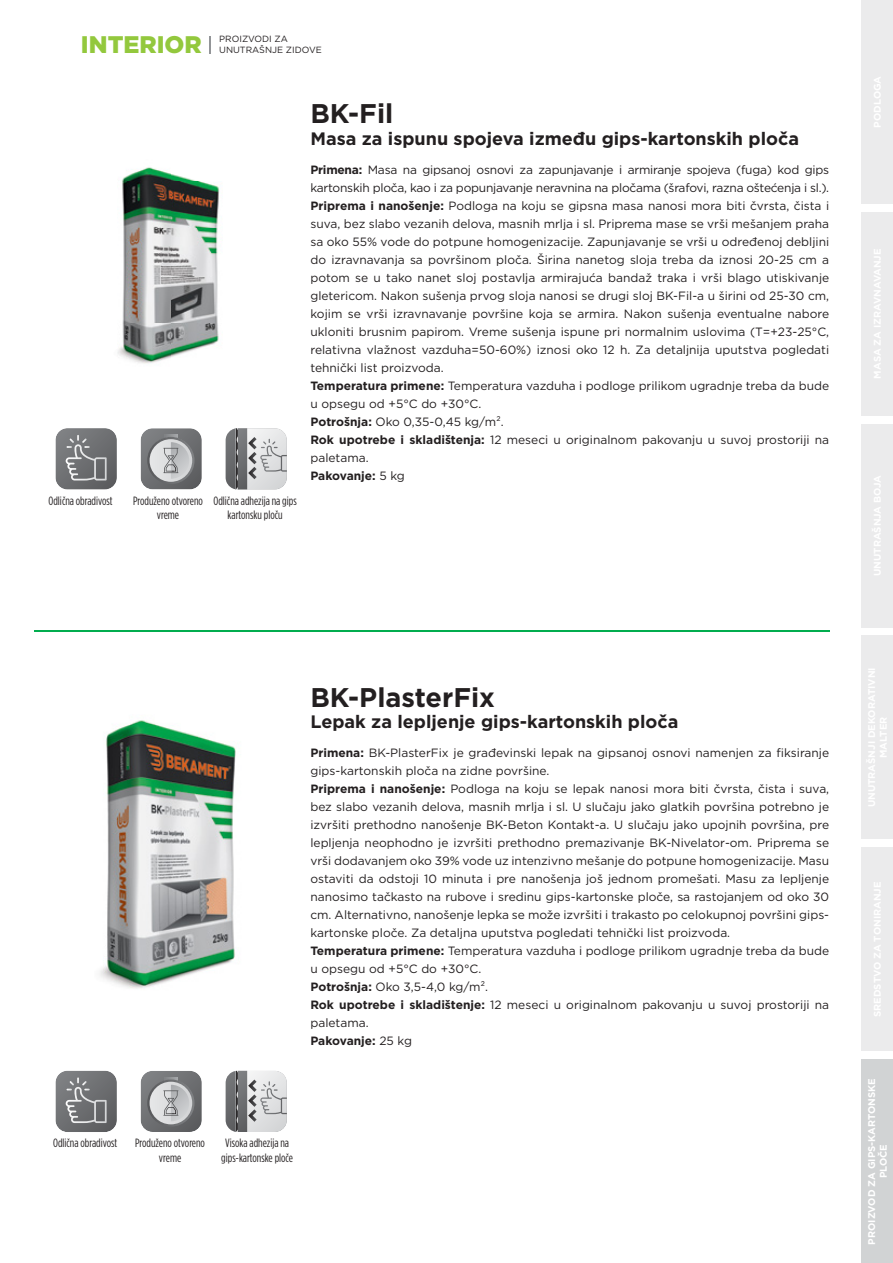
<style>
.page{position:relative;width:893px;height:1263px;background:#fff}
.page>*{position:absolute;margin:0;border:0;box-sizing:border-box;transform-origin:0 0}
.t1{font:700 27px "Gotham";color:#231f20}
.t2{font:900 24px "Gotham";color:#93c83d}
.t3{font:700 18px "Gotham";color:#231f20}
.t4{font:12px/18px "Gotham";color:#231f20}
.t5{font:12px/14.4px "Gotham Cond";color:#231f20;text-align:center}
.t6{font:700 9.75px/11.7px "Gotham";color:#fff;text-align:center}
.t7{font:9px/10.8px "Gotham";color:#231f20}
.s1{font-weight:700}
</style>
<div class="page">
<img style="left:117px;top:167px;width:103px;height:197px">
<img style="left:100px;top:720px;width:136px;height:269px">
<svg style="left:209px;top:36px;width:2px;height:17px"></svg>
<svg style="left:140px;top:428px;width:62px;height:62px;background:#9a9b9d"></svg>
<svg style="left:225px;top:428px;width:62px;height:62px;background:#b2b3b4"></svg>
<svg style="left:55px;top:428px;width:62px;height:62px;background:#818284"></svg>
<svg style="left:140px;top:1071px;width:62px;height:61px;background:#98999b"></svg>
<svg style="left:225px;top:1070px;width:62px;height:62px;background:#b2b3b4"></svg>
<svg style="left:55px;top:1070px;width:62px;height:62px;background:#818284"></svg>
<div style="left:861px;top:0;width:32px;height:203px;background:#ebebec"></div>
<div style="left:861px;top:212px;width:32px;height:203px;background:#ebebec"></div>
<div style="left:861px;top:424px;width:32px;height:203px;background:#ebebec"></div>
<div style="left:861px;top:1059px;width:32px;height:204px;background:#d1d3d4"></div>
<div style="left:861px;top:636px;width:32px;height:203px;background:#ebebec"></div>
<div style="left:861px;top:848px;width:32px;height:203px;background:#ebebec"></div>
<hr style="left:34px;top:631px;width:795px;height:1px;background:#01ad4f">
<h2 class="t2" style="left:81px;top:28px;width:122px">INTERIOR</h2>
<p class="t7" style="left:219px;top:34px;width:104px">PROIZVODI ZA<br>UNUTRAŠNJE ZIDOVE</p>
<p class="t5" style="left:49px;top:493px;width:66px">Odlična obradivost</p>
<p class="t5" style="left:133px;top:493px;width:71px">Produženo otvoreno vreme</p>
<p class="t5" style="left:213px;top:493px;width:85px">Odlična adhezija na gips kartonsku ploču</p>
<h1 class="t1" style="left:310px;top:96px;width:84px">BK-Fil</h1>
<h3 class="t3" style="left:310px;top:126px;width:490px">Masa za ispunu spojeva između gips-kartonskih ploča</h3>
<p class="t4" style="left:310px;top:160px;width:520px"><span class="s1">Primena:</span> Masa na gipsanoj osnovi za zapunjavanje i armiranje spojeva (fuga) kod gips kartonskih ploča, kao i za popunjavanje neravnina na pločama (šrafovi, razna oštećenja i sl.).<br><span class="s1">Priprema i nanošenje:</span> Podloga na koju se gipsna masa nanosi mora biti čvrsta, čista i suva, bez slabo vezanih delova, masnih mrlja i sl. Priprema mase se vrši mešanjem praha sa oko 55% vode do potpune homogenizacije. Zapunjavanje se vrši u određenoj debljini do izravnavanja sa površinom ploča. Širina nanetog sloja treba da iznosi 20-25 cm a potom se u tako nanet sloj postavlja armirajuća bandaž traka i vrši blago utiskivanje gletericom. Nakon sušenja prvog sloja nanosi se drugi sloj BK-Fil-a u širini od 25-30 cm, kojim se vrši izravnavanje površine koja se armira. Nakon sušenja eventualne nabore ukloniti brusnim papirom. Vreme sušenja ispune pri normalnim uslovima (T=+23-25°C, relativna vlažnost vazduha=50-60%) iznosi oko 12 h. Za detaljnija uputstva pogledati tehnički list proizvoda.<br><span class="s1">Temperatura primene:</span> Temperatura vazduha i podloge prilikom ugradnje treba da bude u opsegu od +5°C do +30°C.<br><span class="s1">Potrošnja:</span> Oko 0,35-0,45 kg/m².<br><span class="s1">Rok upotrebe i skladištenja:</span> 12 meseci u originalnom pakovanju u suvoj prostoriji na paletama.<br><span class="s1">Pakovanje:</span> 5 kg</p>
<h1 class="t1" style="left:310px;top:679px;width:186px">BK-PlasterFix</h1>
<h3 class="t3" style="left:310px;top:710px;width:370px">Lepak za lepljenje gips-kartonskih ploča</h3>
<p class="t4" style="left:310px;top:744px;width:520px"><span class="s1">Primena:</span> BK-PlasterFix je građevinski lepak na gipsanoj osnovi namenjen za fiksiranje gips-kartonskih ploča na zidne površine.<br><span class="s1">Priprema i nanošenje:</span> Podloga na koju se lepak nanosi mora biti čvrsta, čista i suva, bez slabo vezanih delova, masnih mrlja i sl. U slučaju jako glatkih površina potrebno je izvršiti prethodno nanošenje BK-Beton Kontakt-a. U slučaju jako upojnih površina, pre lepljenja neophodno je izvršiti prethodno premazivanje BK-Nivelator-om. Priprema se vrši dodavanjem oko 39% vode uz intenzivno mešanje do potpune homogenizacije. Masu ostaviti da odstoji 10 minuta i pre nanošenja još jednom promešati. Masu za lepljenje nanosimo tačkasto na rubove i sredinu gips-kartonske ploče, sa rastojanjem od oko 30 cm. Alternativno, nanošenje lepka se može izvršiti i trakasto po celokupnoj površini gips&shy;kartonske ploče. Za detaljna uputstva pogledati tehnički list proizvoda.<br><span class="s1">Temperatura primene:</span> Temperatura vazduha i podloge prilikom ugradnje treba da bude u opsegu od +5°C do +30°C.<br><span class="s1">Potrošnja:</span> Oko 3,5-4,0 kg/m².<br><span class="s1">Rok upotrebe i skladištenje:</span> 12 meseci u originalnom pakovanju u suvoj prostoriji na paletama.<br><span class="s1">Pakovanje:</span> 25 kg</p>
<p class="t5" style="left:53px;top:1136px;width:66px">Odlična obradivost</p>
<p class="t5" style="left:135px;top:1136px;width:71px">Produženo otvoreno vreme</p>
<p class="t5" style="left:221px;top:1136px;width:73px">Visoka adhezija na gips-kartonske ploče</p>
<p class="t6" style="left:866px;top:1244px;width:168px;rotate:-90deg">PROIZVOD ZA GIPS-KARTONSKE<br>PLOČE</p>
</div>
